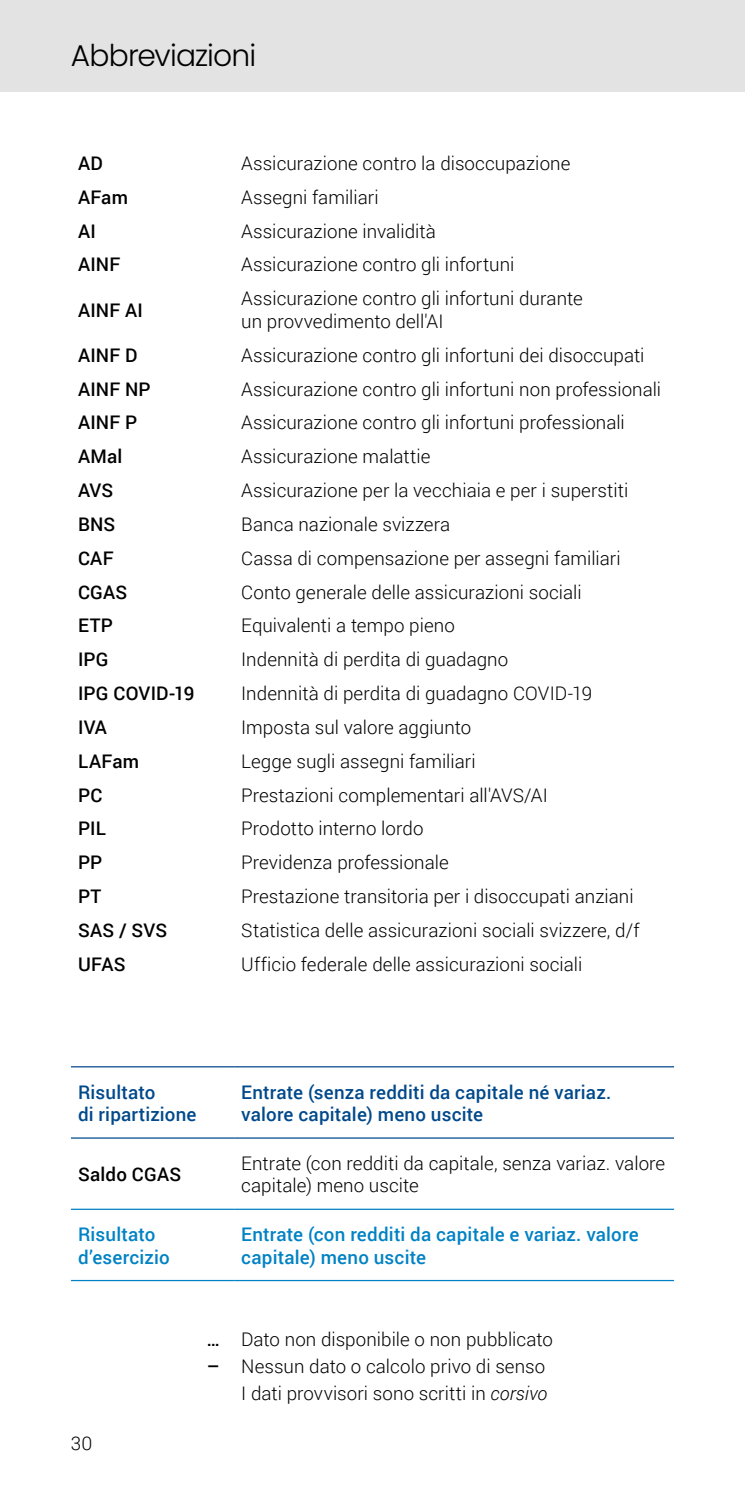
<style>
.page{position:relative;width:745px;height:1489px;background:#fff}
.page>*{position:absolute;margin:0;border:0;box-sizing:border-box;transform-origin:0 0}
.Title_1{font:300 30px "Poppins";letter-spacing:-.025em;color:#000}
.Table_Text{font:300 18.75px/22.5px "Roboto";letter-spacing:.005em;color:#000}
.Table_Text-2{font:500 18.75px "Roboto";letter-spacing:.01em;color:#000}
.Table_Text-3{font:500 18.75px/22.5px "Roboto";letter-spacing:.01em;color:#00498b}
.Table_Text-4{font:500 18.75px/22.5px "Roboto";letter-spacing:.01em;color:#0082c4}
.s1{font-style:italic}
</style>
<div class="page">
<div style="left:0;top:0;width:744px;height:92px;background:#e3e3e3"></div>
<hr style="left:71px;top:1066px;width:163px;height:1px;background:#00498b">
<hr style="left:234px;top:1066px;width:439px;height:1px;background:#00498b">
<hr style="left:71px;top:1137px;width:163px;height:1px;background:#00498b">
<hr style="left:234px;top:1137px;width:439px;height:1px;background:#00498b">
<hr style="left:71px;top:1208px;width:163px;height:1px;background:#0082c4">
<hr style="left:234px;top:1208px;width:439px;height:1px;background:#0082c4">
<hr style="left:71px;top:1279px;width:163px;height:1px;background:#0082c4">
<hr style="left:234px;top:1279px;width:439px;height:1px;background:#0082c4">
<p class="Title_1" style="left:71px;top:38px;width:187px">Abbreviazioni</p>
<p class="Table_Text-2" style="left:78px;top:150px;width:26px">AD</p>
<p class="Table_Text" style="left:241px;top:151px;width:330px">Assicurazione contro la disoccupazione</p>
<p class="Table_Text-2" style="left:78px;top:184px;width:51px">AFam</p>
<p class="Table_Text" style="left:241px;top:185px;width:139px">Assegni familiari</p>
<p class="Table_Text-2" style="left:78px;top:218px;width:19px">AI</p>
<p class="Table_Text" style="left:241px;top:219px;width:196px">Assicurazione invalidità</p>
<p class="Table_Text-2" style="left:78px;top:251px;width:44px">AINF</p>
<p class="Table_Text" style="left:241px;top:253px;width:274px">Assicurazione contro gli infortuni</p>
<p class="Table_Text-2" style="left:78px;top:297px;width:66px">AINF AI</p>
<p class="Table_Text" style="left:241px;top:287px;width:343px">Assicurazione contro gli infortuni durante un provvedimento dell'AI</p>
<p class="Table_Text-2" style="left:78px;top:342px;width:61px">AINF D</p>
<p class="Table_Text" style="left:241px;top:343px;width:404px">Assicurazione contro gli infortuni dei disoccupati</p>
<p class="Table_Text-2" style="left:78px;top:375px;width:74px">AINF NP</p>
<p class="Table_Text" style="left:241px;top:377px;width:421px">Assicurazione contro gli infortuni non professionali</p>
<p class="Table_Text-2" style="left:78px;top:409px;width:61px">AINF P</p>
<p class="Table_Text" style="left:241px;top:411px;width:385px">Assicurazione contro gli infortuni professionali</p>
<p class="Table_Text-2" style="left:78px;top:443px;width:46px">AMal</p>
<p class="Table_Text" style="left:241px;top:444px;width:191px">Assicurazione malattie</p>
<p class="Table_Text-2" style="left:78px;top:477px;width:37px">AVS</p>
<p class="Table_Text" style="left:241px;top:478px;width:388px">Assicurazione per la vecchiaia e per i superstiti</p>
<p class="Table_Text-2" style="left:78px;top:511px;width:39px">BNS</p>
<p class="Table_Text" style="left:241px;top:512px;width:210px">Banca nazionale svizzera</p>
<p class="Table_Text-2" style="left:78px;top:545px;width:37px">CAF</p>
<p class="Table_Text" style="left:241px;top:546px;width:381px">Cassa di compensazione per assegni familiari</p>
<p class="Table_Text-2" style="left:78px;top:578px;width:51px">CGAS</p>
<p class="Table_Text" style="left:241px;top:580px;width:341px">Conto generale delle assicurazioni sociali</p>
<p class="Table_Text-2" style="left:78px;top:612px;width:36px">ETP</p>
<p class="Table_Text" style="left:241px;top:614px;width:215px">Equivalenti a tempo pieno</p>
<p class="Table_Text-2" style="left:78px;top:646px;width:32px">IPG</p>
<p class="Table_Text" style="left:241px;top:647px;width:268px">Indennità di perdita di guadagno</p>
<p class="Table_Text-2" style="left:78px;top:680px;width:118px">IPG COVID-19</p>
<p class="Table_Text" style="left:241px;top:681px;width:352px">Indennità di perdita di guadagno COVID-19</p>
<p class="Table_Text-2" style="left:78px;top:714px;width:30px">IVA</p>
<p class="Table_Text" style="left:241px;top:715px;width:231px">Imposta sul valore aggiunto</p>
<p class="Table_Text-2" style="left:78px;top:747px;width:63px">LAFam</p>
<p class="Table_Text" style="left:241px;top:749px;width:236px">Legge sugli assegni familiari</p>
<p class="Table_Text-2" style="left:78px;top:781px;width:26px">PC</p>
<p class="Table_Text" style="left:241px;top:783px;width:308px">Prestazioni complementari all'AVS/AI</p>
<p class="Table_Text-2" style="left:78px;top:815px;width:29px">PIL</p>
<p class="Table_Text" style="left:241px;top:816px;width:184px">Prodotto interno lordo</p>
<p class="Table_Text-2" style="left:78px;top:849px;width:26px">PP</p>
<p class="Table_Text" style="left:241px;top:850px;width:209px">Previdenza professionale</p>
<p class="Table_Text-2" style="left:78px;top:883px;width:25px">PT</p>
<p class="Table_Text" style="left:241px;top:884px;width:393px">Prestazione transitoria per i disoccupati anziani</p>
<p class="Table_Text-2" style="left:78px;top:917px;width:91px">SAS / SVS</p>
<p class="Table_Text" style="left:241px;top:918px;width:399px">Statistica delle assicurazioni sociali svizzere, d/f</p>
<p class="Table_Text-2" style="left:78px;top:950px;width:49px">UFAS</p>
<p class="Table_Text" style="left:241px;top:952px;width:342px">Ufficio federale delle assicurazioni sociali</p>
<p class="Table_Text-3" style="left:78px;top:1079px;width:120px">Risultato<br>di -ripartizione</p>
<p class="Table_Text-3" style="left:241px;top:1079px;width:371px">Entrate (senza redditi da capitale né variaz. valore capitale) meno uscite</p>
<p class="Table_Text-2" style="left:78px;top:1161px;width:105px">Saldo CGAS</p>
<p class="Table_Text" style="left:241px;top:1151px;width:425px">Entrate (con redditi da capitale, senza variaz. valore capitale) meno uscite</p>
<p class="Table_Text-4" style="left:78px;top:1222px;width:93px">Risultato d’esercizio</p>
<p class="Table_Text-4" style="left:241px;top:1222px;width:399px">Entrate (con redditi da capitale e variaz. valore capitale) meno uscite</p>
<p class="Table_Text-2" style="left:206px;top:1326px;width:15px">…</p>
<p class="Table_Text" style="left:241px;top:1327px;width:313px">Dato non disponibile o non pubblicato</p>
<p class="Table_Text" style="left:71px;top:1431px;width:23px">30</p>
<p class="Table_Text-2" style="left:207px;top:1352px;width:14px">–</p>
<p class="Table_Text" style="left:241px;top:1354px;width:305px">Nessun dato o calcolo privo di senso</p>
<p class="Table_Text" style="left:241px;top:1380px;width:307px">I dati provvisori sono scritti in <span class="s1">corsivo</span></p>
</div>
